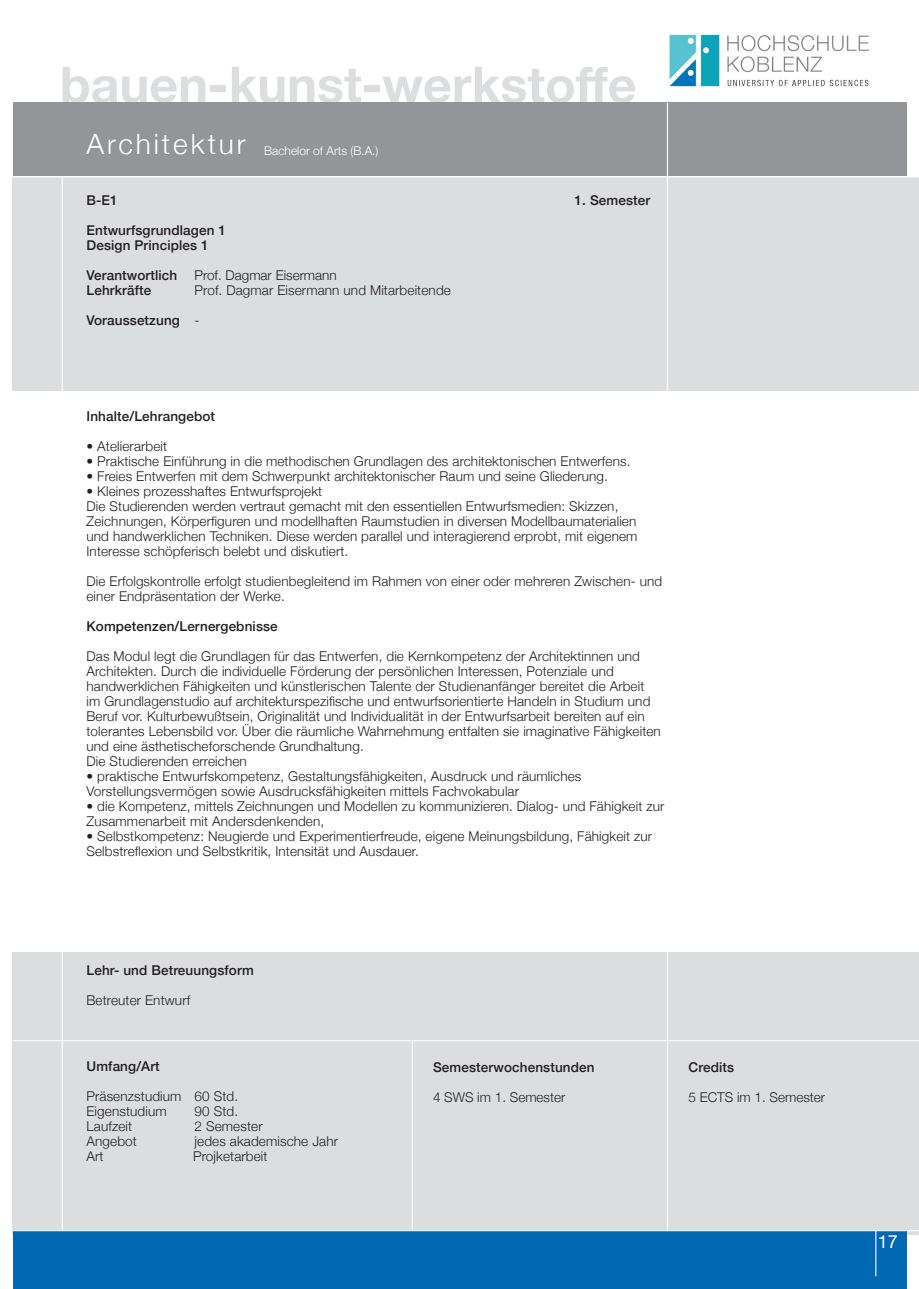
<style>
.page{position:relative;width:919px;height:1289px;background:#fff}
.page>*{position:absolute;margin:0;border:0;box-sizing:border-box;transform-origin:0 0}
.t1{font:700 50.25px "Helvetica Neue";color:#dcdddf}
.t2{font:300 28.05px "Helvetica Neue";letter-spacing:.105em;color:#fff}
.t3{font:18px "Helvetica Neue";color:#fff}
.t4{font:300 13.5px/15px "Helvetica Neue";letter-spacing:.01em;color:#231f20}
.t5{font:500 13.5px "Helvetica Neue";letter-spacing:.01em;color:#231f20}
.t6{font:300 12px "Helvetica Neue";color:#fff}
.s1{font-weight:300}
</style>
<div class="page">
<div style="left:13px;top:952px;width:905px;height:282px;background:#dcdddf"></div>
<div style="left:13px;top:1230px;width:893px;height:58px;background:#0168b3"></div>
<div style="left:13px;top:177px;width:905px;height:213px;background:#dcdddf"></div>
<div style="left:13px;top:103px;width:893px;height:73px;background:#939598"></div>
<hr style="left:13px;top:1229px;width:905px;height:2px;background:#fff">
<img style="left:669px;top:34px;width:200px;height:53px">
<hr style="left:666px;top:103px;width:2px;height:1128px;background:#fff">
<hr style="left:62px;top:177px;width:1px;height:1053px;background:#fff">
<hr style="left:13px;top:1040px;width:905px;height:1px;background:#fff">
<hr style="left:875px;top:1230px;width:1px;height:46px;background:#fff">
<hr style="left:411px;top:1041px;width:2px;height:189px;background:#fff">
<h1 class="t1" style="left:60px;top:45px;width:578px">bauen-kunst-werkstoffe</h1>
<h2 class="t2" style="left:86px;top:122px;width:161px">Architektur</h2>
<p class="t6" style="left:264px;top:141px;width:116px">Bachelor of Arts (B.A.)</p>
<p class="t5" style="left:86px;top:189px;width:33px">B-E1</p>
<p class="t5" style="left:86px;top:219px;width:141px">Entwurfsgrundlagen 1</p>
<p class="t5" style="left:86px;top:234px;width:124px">Design Principles 1</p>
<p class="t5" style="left:86px;top:264px;width:92px">Verantwortlich</p>
<p class="t4" style="left:194px;top:266px;width:144px">Prof. Dagmar Eisermann</p>
<p class="t5" style="left:86px;top:279px;width:66px">Lehrkräfte</p>
<p class="t4" style="left:194px;top:281px;width:258px">Prof. Dagmar Eisermann und Mitarbeitende</p>
<p class="t5" style="left:86px;top:309px;width:114px">Voraussetzung <span class="s1">-</span></p>
<p class="t5" style="left:574px;top:189px;width:77px">1. Semester</p>
<p class="t5" style="left:86px;top:405px;width:130px">Inhalte/Lehrangebot</p>
<p class="t4" style="left:86px;top:438px;width:82px">• Atelierarbeit</p>
<p class="t4" style="left:86px;top:453px;width:545px">• Praktische Einführung in die methodischen Grundlagen des architektonischen Entwerfens.</p>
<p class="t4" style="left:86px;top:468px;width:523px">• Freies Entwerfen mit dem Schwerpunkt architektonischer Raum und seine Gliederung.</p>
<p class="t4" style="left:86px;top:483px;width:237px">• Kleines prozesshaftes Entwurfsprojekt</p>
<p class="t4" style="left:86px;top:498px;width:552px">Die Studierenden werden vertraut gemacht mit den essentiellen Entwurfsmedien: Skizzen, Zeichnungen, Körperfiguren und modellhaften Raumstudien in diversen Modellbaumaterialien und handwerklichen Techniken. Diese werden parallel und interagierend erprobt, mit eigenem Interesse schöpferisch belebt und diskutiert.</p>
<p class="t4" style="left:86px;top:573px;width:577px">Die Erfolgskontrolle erfolgt studienbegleitend im Rahmen von einer oder mehreren Zwischen- und einer Endpräsentation der Werke.</p>
<p class="t5" style="left:86px;top:615px;width:193px">Kompetenzen/Lernergebnisse</p>
<p class="t4" style="left:86px;top:648px;width:565px">Das Modul legt die Grundlagen für das Entwerfen, die Kernkompetenz der Architektinnen und Architekten. Durch die individuelle Förderung der persönlichen Interessen, Potenziale und handwerklichen Fähigkeiten und künstlerischen Talente der Studienanfänger bereitet die Arbeit im Grundlagenstudio auf architekturspezifische und entwurfsorientierte Handeln in Studium und Beruf vor. Kulturbewußtsein, Originalität und Individualität in der Entwurfsarbeit bereiten auf ein</p>
<p class="t4" style="left:86px;top:723px;width:576px">tolerantes Lebensbild vor. Über die räumliche Wahrnehmung entfalten sie imaginative Fähigkeiten und eine ästhetischeforschende Grundhaltung.</p>
<p class="t4" style="left:86px;top:753px;width:162px">Die Studierenden erreichen</p>
<p class="t4" style="left:86px;top:768px;width:496px">• praktische Entwurfskompetenz, Gestaltungsfähigkeiten, Ausdruck und räumliches<br>Vorstellungsvermögen sowie Ausdrucksfähigkeiten mittels Fachvokabular</p>
<p class="t4" style="left:86px;top:798px;width:579px">• die Kompetenz, mittels Zeichnungen und Modellen zu kommunizieren. Dialog- und Fähigkeit zur<br>Zusammenarbeit mit Andersdenkenden,</p>
<p class="t4" style="left:86px;top:828px;width:567px">• Selbstkompetenz: Neugierde und Experimentierfreude, eigene Meinungsbildung, Fähigkeit zur<br>Selbstreflexion und Selbstkritik, Intensität und Ausdauer.</p>
<p class="t5" style="left:86px;top:958px;width:169px">Lehr- und Betreuungsform</p>
<p class="t4" style="left:86px;top:991px;width:105px">Betreuter Entwurf</p>
<p class="t5" style="left:86px;top:1055px;width:75px">Umfang/Art</p>
<p class="t4" style="left:86px;top:1087px;width:153px">Präsenzstudium 60 Std.</p>
<p class="t4" style="left:86px;top:1102px;width:82px">Eigenstudium</p>
<p class="t4" style="left:194px;top:1102px;width:45px">90 Std.</p>
<p class="t4" style="left:86px;top:1117px;width:47px">Laufzeit</p>
<p class="t4" style="left:194px;top:1117px;width:69px">2 Semester</p>
<p class="t4" style="left:86px;top:1132px;width:52px">Angebot</p>
<p class="t4" style="left:194px;top:1132px;width:145px">jedes akademische Jahr</p>
<p class="t4" style="left:86px;top:1147px;width:19px">Art</p>
<p class="t4" style="left:193px;top:1147px;width:76px">Projketarbeit</p>
<p class="t5" style="left:433px;top:1056px;width:163px">Semesterwochenstunden</p>
<p class="t4" style="left:433px;top:1088px;width:134px">4 SWS im 1. Semester</p>
<p class="t5" style="left:688px;top:1055px;width:47px">Credits</p>
<p class="t4" style="left:688px;top:1088px;width:138px">5 ECTS im 1. Semester</p>
<h3 class="t3" style="left:877px;top:1228px;width:22px">17</h3>
</div>
